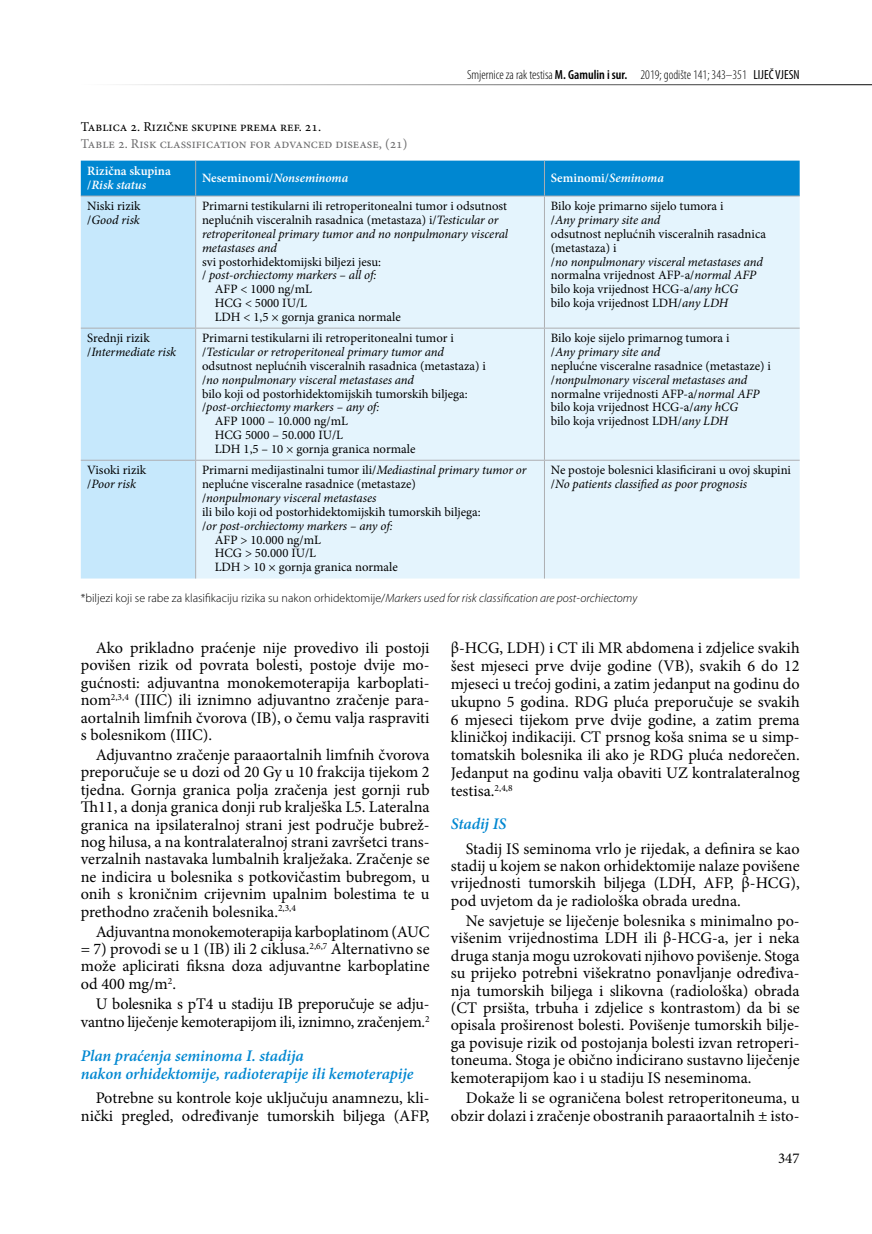
<style>
.page{position:relative;width:872px;height:1234px;background:#fff}
.page>*{position:absolute;margin:0;border:0;box-sizing:border-box;transform-origin:0 0}
.t1{font:16.2px/17.4px "Minion Pro";color:#000;text-align:justify}
.t2{font:italic 600 16.2px/18px "Minion Pro";letter-spacing:-.005em;color:#0087d1}
.t3{font:15px "Minion Pro";color:#000}
.t4{font:13.5px "Minion Pro";color:#6d6d6e}
.t5{font:13.5px "Minion Pro";color:#000}
.t6{font:300 condensed 13.2px "Myriad Pro";color:#000}
.t7{font:12.75px/13.8px "Minion Pro";color:#000}
.t8{font:italic 12.75px/13.8px "Minion Pro";letter-spacing:-.005em;color:#000}
.t9{font:600 12.75px/13.8px "Minion Pro";color:#fff}
.t10{font:300 12px "Myriad Pro";color:#000}
.s1{font-weight:600}
.s2{font-weight:400}
.s3{font-style:italic}
.s4{font-style:normal}
</style>
<div class="page">
<hr style="left:81px;top:84px;width:791px;height:1px;background:#000">
<div style="left:81px;top:160px;width:718px;height:36px;background:#0087d1"></div>
<div style="left:81px;top:197px;width:114px;height:381px;background:#c6e8fc"></div>
<div style="left:196px;top:197px;width:603px;height:381px;background:#e4f4fd"></div>
<hr style="left:195px;top:160px;width:1px;height:36px;background:#adaeb1">
<hr style="left:544px;top:160px;width:1px;height:36px;background:#adaeb1">
<hr style="left:81px;top:196px;width:115px;height:1px;background:#adaeb1">
<hr style="left:196px;top:196px;width:348px;height:1px;background:#adaeb1">
<hr style="left:195px;top:196px;width:1px;height:132px;background:#adaeb1">
<hr style="left:544px;top:196px;width:255px;height:1px;background:#adaeb1">
<hr style="left:544px;top:196px;width:1px;height:132px;background:#adaeb1">
<hr style="left:81px;top:328px;width:115px;height:1px;background:#adaeb1">
<hr style="left:196px;top:328px;width:348px;height:1px;background:#adaeb1">
<hr style="left:195px;top:328px;width:1px;height:132px;background:#adaeb1">
<hr style="left:544px;top:328px;width:255px;height:1px;background:#adaeb1">
<hr style="left:544px;top:328px;width:1px;height:132px;background:#adaeb1">
<hr style="left:81px;top:460px;width:115px;height:1px;background:#adaeb1">
<hr style="left:196px;top:460px;width:348px;height:1px;background:#adaeb1">
<hr style="left:195px;top:460px;width:1px;height:118px;background:#adaeb1">
<hr style="left:544px;top:460px;width:255px;height:1px;background:#adaeb1">
<hr style="left:544px;top:460px;width:1px;height:118px;background:#adaeb1">
<p class="t6" style="left:467px;top:67px;width:334px">Smjernice za rak testisa <span class="s1">M. Gamulin i sur.</span> 2019; godište 141; 343–351 <span class="s2">LIJEČ VJESN</span></p>
<p class="t5" style="left:81px;top:118px;width:242px">Tablica 2. Rizične skupine prema ref. 21.</p>
<p class="t4" style="left:81px;top:135px;width:328px">Table 2. Risk classification for advanced disease, (21)</p>
<p class="t9" style="left:87px;top:164px;width:85px">Rizična skupina /<span class="s3">Risk status</span></p>
<p class="t9" style="left:202px;top:171px;width:148px">Neseminomi/<span class="s3">Nonseminoma</span></p>
<p class="t9" style="left:551px;top:171px;width:114px">Seminomi/<span class="s3">Seminoma</span></p>
<p class="t7" style="left:87px;top:199px;width:55px">Niski rizik /<span class="s3">Good risk</span></p>
<p class="t7" style="left:202px;top:199px;width:307px">Primarni testikularni ili retroperitonealni tumor i odsutnost neplućnih visceralnih rasadnica (metastaza) i/<span class="s3">Testicular or retroperitoneal primary tumor and no nonpulmonary visceral metastases and</span></p>
<p class="t7" style="left:202px;top:255px;width:181px">svi postorhidektomijski biljezi jesu:</p>
<p class="t8" style="left:202px;top:268px;width:176px"><span class="s4">/</span> post-orchiectomy markers – all of:</p>
<p class="t7" style="left:215px;top:282px;width:99px">AFP &lt; 1000 ng/mL</p>
<p class="t7" style="left:215px;top:296px;width:94px">HCG &lt; 5000 IU/L</p>
<p class="t7" style="left:215px;top:310px;width:187px">LDH &lt; 1,5 × gornja granica normale</p>
<p class="t7" style="left:551px;top:199px;width:217px">Bilo koje primarno sijelo tumora i<br>/<span class="s3">Any primary site and<br></span>odsutnost neplućnih visceralnih rasadnica (metastaza) i<br>/<span class="s3">no nonpulmonary visceral metastases and </span>normalna vrijednost AFP-a/<span class="s3">normal AFP </span>bilo koja vrijednost HCG-a/<span class="s3">any hCG<br></span>bilo koja vrijednost LDH/<span class="s3">any LDH</span></p>
<p class="t8" style="left:87px;top:331px;width:91px"><span class="s4">Srednji rizik /</span>Intermediate risk</p>
<p class="t7" style="left:202px;top:331px;width:253px">Primarni testikularni ili retroperitonealni tumor i</p>
<p class="t8" style="left:202px;top:345px;width:243px"><span class="s4">/</span>Testicular or retroperitoneal primary tumor and</p>
<p class="t7" style="left:202px;top:359px;width:285px">odsutnost neplućnih visceralnih rasadnica (metastaza) i</p>
<p class="t8" style="left:202px;top:373px;width:213px"><span class="s4">/</span>no nonpulmonary visceral metastases and</p>
<p class="t7" style="left:202px;top:386px;width:267px">bilo koji od postorhidektomijskih tumorskih biljega:</p>
<p class="t8" style="left:202px;top:400px;width:179px"><span class="s4">/</span>post-orchiectomy markers – any of:</p>
<p class="t7" style="left:215px;top:414px;width:135px">AFP 1000 – 10.000 ng/mL</p>
<p class="t7" style="left:215px;top:428px;width:130px">HCG 5000 – 50.000 IU/L</p>
<p class="t7" style="left:215px;top:442px;width:202px">LDH 1,5 – 10 × gornja granica normale</p>
<p class="t7" style="left:87px;top:463px;width:61px">Visoki rizik /<span class="s3">Poor risk</span></p>
<p class="t7" style="left:202px;top:463px;width:326px">Primarni medijastinalni tumor ili/<span class="s3">Mediastinal primary tumor or</span></p>
<p class="t7" style="left:202px;top:477px;width:215px">neplućne visceralne rasadnice (metastaze)</p>
<p class="t8" style="left:202px;top:491px;width:176px"><span class="s4">/</span>nonpulmonary visceral metastases</p>
<p class="t7" style="left:202px;top:505px;width:280px">ili bilo koji od postorhidektomijskih tumorskih biljega:</p>
<p class="t8" style="left:202px;top:518px;width:192px"><span class="s4">/</span>or post-orchiectomy markers – any of:</p>
<p class="t7" style="left:215px;top:532px;width:108px">AFP &gt; 10.000 ng/mL</p>
<p class="t7" style="left:215px;top:546px;width:103px">HCG &gt; 50.000 IU/L</p>
<p class="t7" style="left:215px;top:560px;width:185px">LDH &gt; 10 × gornja granica normale</p>
<p class="t7" style="left:551px;top:331px;width:222px">Bilo koje sijelo primarnog tumora i<br>/<span class="s3">Any primary site and<br></span>neplućne visceralne rasadnice (metastaze) i /<span class="s3">nonpulmonary visceral metastases and </span>normalne vrijednosti AFP-a/<span class="s3">normal AFP </span>bilo koja vrijednost HCG-a/<span class="s3">any hCG<br></span>bilo koja vrijednost LDH/<span class="s3">any LDH</span></p>
<p class="t7" style="left:551px;top:463px;width:242px">Ne postoje bolesnici klasificirani u ovoj skupini /<span class="s3">No patients classified as poor prognosis</span></p>
<p class="t10" style="left:81px;top:590px;width:558px">*biljezi koji se rabe za klasifikaciju rizika su nakon orhidektomije/<span class="s3">Markers used for risk classification are post-orchiectomy</span></p>
<p class="t1" style="left:81px;top:639px;width:350px;text-indent:15px">Ako prikladno praćenje nije provedivo ili postoji povišen rizik od povrata bolesti, postoje dvije mo&shy;gućnosti: adjuvantna monokemoterapija karboplati&shy;nom<sup>2,3,4</sup> (IIIC) ili iznimno adjuvantno zračenje para&shy;aortalnih limfnih čvorova (IB), o čemu valja raspraviti s bolesnikom (IIIC).</p>
<p class="t1" style="left:81px;top:746px;width:350px;text-indent:15px">Adjuvantno zračenje paraaortalnih limfnih čvorova preporučuje se u dozi od 20 Gy u 10 frakcija tijekom 2 tjedna. Gornja granica polja zračenja jest gornji rub Th11, a donja granica donji rub kralješka L5. Lateralna granica na ipsilateralnoj strani jest područje bubrež&shy;nog hilusa, a na kontralateralnoj strani završetci trans&shy;verzalnih nastavaka lumbalnih kralježaka. Zračenje se ne indicira u bolesnika s potkovičastim bubregom, u onih s kroničnim crijevnim upalnim bolestima te u prethodno zračenih bolesnika.<sup>2,3,4</sup></p>
<p class="t1" style="left:81px;top:922px;width:350px;text-indent:15px">Adjuvantna monokemoterapija karboplatinom (AUC = 7) provodi se u 1 (IB) ili 2 ciklusa.<sup>2,6,7</sup> Alternativno se može aplicirati fiksna doza adjuvantne karboplatine od 400 mg/m<sup>2</sup>.</p>
<p class="t1" style="left:81px;top:995px;width:350px;line-height:18px;text-align:right">U bolesnika s pT4 u stadiju IB preporučuje se adju&shy;vantno liječenje kemoterapijom ili, iznimno, zračenjem.<sup>2</sup></p>
<p class="t2" style="left:81px;top:1046px;width:334px">Plan praćenja seminoma I. stadija<br>nakon orhidektomije, radioterapije ili kemoterapije</p>
<p class="t1" style="left:81px;top:1089px;width:350px;line-height:17.9px;text-align:right">Potrebne su kontrole koje uključuju anamnezu, kli&shy;nički pregled, određivanje tumorskih biljega (AFP,</p>
<p class="t1" style="left:451px;top:639px;width:350px;line-height:17.9px">β-HCG, LDH) i CT ili MR abdomena i zdjelice svakih šest mjeseci prve dvije godine (VB), svakih 6 do 12 mjeseci u trećoj godini, a zatim jedanput na godinu do ukupno 5 godina. RDG pluća preporučuje se svakih 6 mjeseci tijekom prve dvije godine, a zatim prema kliničkoj indikaciji. CT prsnog koša snima se u simp&shy;tomatskih bolesnika ili ako je RDG pluća nedorečen.<br>Jedanput na godinu valja obaviti UZ kontralateralnog testisa.<sup>2,4,8</sup></p>
<p class="t2" style="left:451px;top:814px;width:57px">Stadij IS</p>
<p class="t1" style="left:451px;top:839px;width:350px;text-indent:15px">Stadij IS seminoma vrlo je rijedak, a definira se kao stadij u kojem se nakon orhidektomije nalaze povišene vrijednosti tumorskih biljega (LDH, AFP, β-HCG), pod uvjetom da je radiološka obrada uredna.</p>
<p class="t1" style="left:451px;top:911px;width:350px;text-indent:15px">Ne savjetuje se liječenje bolesnika s minimalno po&shy;višenim vrijednostima LDH ili β-HCG-a, jer i neka druga stanja mogu uzrokovati njihovo povišenje. Stoga su prijeko potrebni višekratno ponavljanje određiva&shy;nja tumorskih biljega i slikovna (radiološka) obrada (CT prsišta, trbuha i zdjelice s kontrastom) da bi se opisala proširenost bolesti. Povišenje tumorskih bilje&shy;ga povisuje rizik od postojanja bolesti izvan retroperi&shy;toneuma. Stoga je obično indicirano sustavno liječenje kemoterapijom kao i u stadiju IS neseminoma.</p>
<p class="t1" style="left:451px;top:1088px;width:350px;line-height:18px;text-align:right">Dokaže li se ograničena bolest retroperitoneuma, u obzir dolazi i zračenje obostranih paraaortalnih ± isto-</p>
<p class="t3" style="left:778px;top:1147px;width:23px">347</p>
</div>
